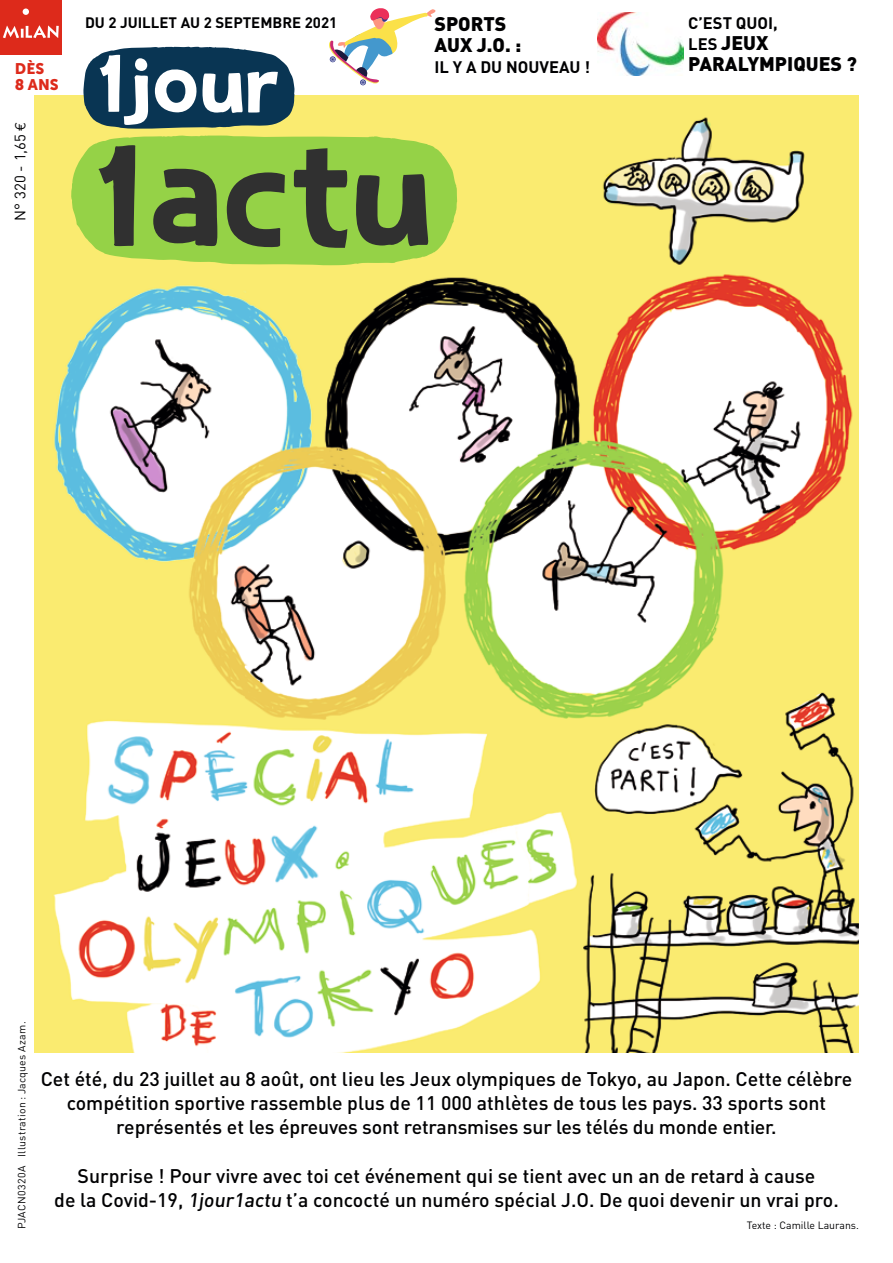
<style>
.page{position:relative;width:893px;height:1263px;background:#fff}
.page>*{position:absolute;margin:0;border:0;box-sizing:border-box;transform-origin:0 0}
.t1{font:500 19.5px/24px "DIN";color:#000002;text-align:center}
.t2{font:900 19.5px/21px "DIN";color:#000002}
.t3{font:700 16.5px "DIN";color:#000002}
.t4{font:15.3px/16.5px "Museo Sans 900";color:#dd2a1b}
.t5{font:700 15px "DIN";color:#000002}
.t6{font:15px "DIN";color:#000002}
.t7{font:10.5px "DIN";letter-spacing:.02em;color:#000002}
.t8{font:10.5px "DIN";color:#000002}
.s1{font-family:"Euro Mono"}
.s2{font-weight:700;font-size:16.5px}
</style>
<div class="page">
<img style="left:34px;top:96px;width:825px;height:956px">
<svg style="left:329px;top:8px;width:107px;height:77px"></svg>
<div style="left:0;top:0;width:62px;height:54px;background:#dd2a1b"></div>
<svg style="left:23px;top:9px;width:6px;height:6px"></svg>
<svg style="left:3px;top:25px;width:56px;height:13px"></svg>
<svg style="left:71px;top:135px;width:386px;height:130px;background:#a6d64e"></svg>
<svg style="left:99px;top:145px;width:36px;height:101px;background:#556c38"></svg>
<svg style="left:227px;top:172px;width:58px;height:75px;background:#5e7a3a"></svg>
<svg style="left:294px;top:148px;width:53px;height:100px;background:#5f7c3a"></svg>
<svg style="left:356px;top:174px;width:72px;height:72px;background:#516637"></svg>
<svg style="left:153px;top:169px;width:64px;height:77px;background:#4e6036"></svg>
<svg style="left:83px;top:46px;width:212px;height:83px"></svg>
<img style="left:597px;top:12px;width:87px;height:64px">
<p class="t4" style="left:15px;top:60px;width:45px">DÈS<br>8 ANS</p>
<p class="t6" style="left:11px;top:221px;width:101px;rotate:-90deg">N° 320 - 1,65 <span class="s1">€</span></p>
<p class="t5" style="left:85px;top:12px;width:254px">DU 2 JUILLET AU 2 SEPTEMBRE 2021</p>
<p class="t2" style="left:434px;top:12px;width:88px">SPORTS<br>AUX J.O. :</p>
<p class="t3" style="left:434px;top:56px;width:157px">IL Y A DU NOUVEAU !</p>
<p class="t3" style="left:688px;top:12px;width:91px">C’EST QUOI,</p>
<p class="t2" style="left:688px;top:31px;width:170px"><span class="s2">LES</span> JEUX<br>PARALYMPIQUES ?</p>
<p class="t7" style="left:15px;top:1157px;width:137px;rotate:-90deg">Illustration : Jacques Azam.</p>
<p class="t7" style="left:15px;top:1229px;width:64px;rotate:-90deg">PJACN0320A</p>
<p class="t1" style="left:41px;top:1066px;width:813px">Cet été, du 23 juillet au 8 août, ont lieu les Jeux olympiques de Tokyo, au Japon. Cette célèbre compétition sportive rassemble plus de 11 000 athlètes de tous les pays. 33 sports sont représentés et les épreuves sont retransmises sur les télés du monde entier.</p>
<p class="t1" style="left:54px;top:1163px;width:786px">Surprise ! Pour vivre avec toi cet événement qui se tient avec un an de retard à cause<br>de la Covid-19, 1jour1actu t’a concocté un numéro spécial J.O. De quoi devenir un vrai pro.</p>
<p class="t8" style="left:747px;top:1219px;width:114px">Texte : Camille Laurans.</p>
</div>
